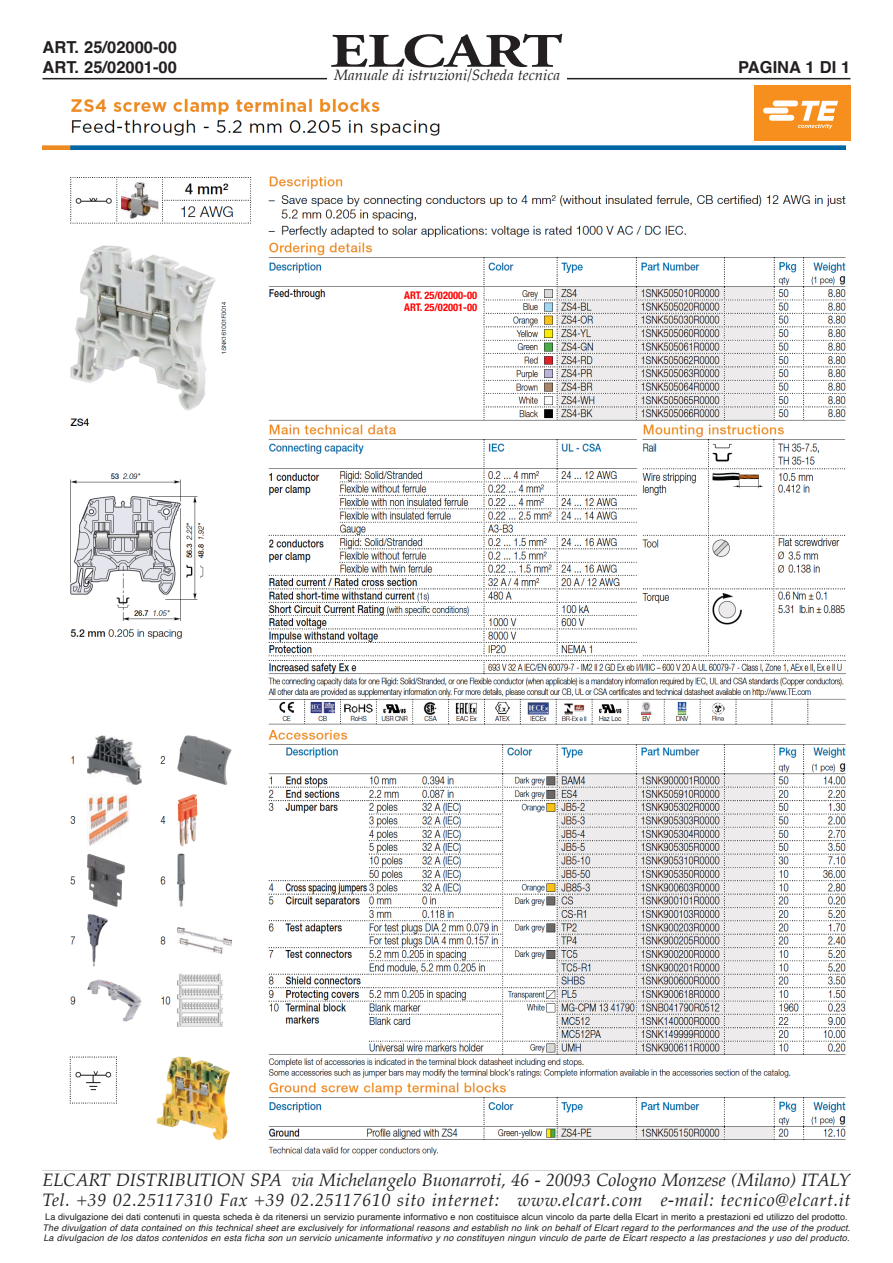
<style>
.page{position:relative;width:893px;height:1263px;background:#fff}
.page>*{position:absolute;margin:0;border:0;box-sizing:border-box;transform-origin:0 0}
.t1{font:700 48px "Adobe Garamond Pro";color:#231f20;scale:1.3 1}
.t2{font:italic 18px/19.5px "Palatino";color:#231f20}
.t3{font:700 16.5px/19.8px "Helvetica";color:#231f20}
.t4{font:italic 15px "Palatino";color:#231f20}
.t5{font:700 condensed 10.5px/12.6px "Helvetica Neue";color:#f00}
.t6{font:italic 9.15px/10.9px "Helvetica";letter-spacing:.015em;color:#231f20}
.t7{font:9.15px "Helvetica";color:#231f20}
</style>
<div class="page">
<hr style="left:43px;top:78px;width:807px;height:1px;background:#231f20">
<div style="left:327px;top:70px;width:240px;height:15px;background:#fff"></div>
<hr style="left:43px;top:1169px;width:807px;height:1px;background:#231f20">
<img style="left:43px;top:98px;width:807px;height:1058px">
<div style="left:754px;top:85px;width:96px;height:55px;background:#f68f1e"></div>
<div style="left:773px;top:101px;width:25px;height:5px;background:#fff;border-radius:3px"></div>
<div style="left:769px;top:115px;width:25px;height:6px;background:#fff;border-radius:3px"></div>
<div style="left:763px;top:108px;width:25px;height:6px;background:#fff;border-radius:3px"></div>
<svg style="left:798px;top:101px;width:40px;height:28px"></svg>
<h3 class="t3" style="left:43px;top:39px;width:136px">ART. 25/02000-00<br>ART. 25/02001-00</h3>
<h1 class="t1" style="left:330px;top:24px;width:180px">ELCART</h1>
<h3 class="t4" style="left:334px;top:63px;width:227px">Manuale di istruzioni/Scheda tecnica</h3>
<p class="t5" style="left:404px;top:288px;width:74px">ART. 25/02000-00<br>ART. 25/02001-00</p>
<h3 class="t3" style="left:738px;top:59px;width:114px">PAGINA 1 DI 1</h3>
<h2 class="t2" style="left:43px;top:1170px;width:809px">ELCART DISTRIBUTION SPA via Michelangelo Buonarroti, 46 - 20093 Cologno Monzese (Milano) ITALY<br>Tel. +39 02.25117310 Fax +39 02.25117610 sito internet: www.elcart.com e-mail: tecnico@elcart.it</h2>
<p class="t7" style="left:45px;top:1209px;width:804px">La divulgazione dei dati contenuti in questa scheda è da ritenersi un servizio puramente informativo e non costituisce alcun vincolo da parte della Elcart in merito a prestazioni ed utilizzo del prodotto.</p>
<p class="t6" style="left:43px;top:1222px;width:809px">The divulgation of data contained on this technical sheet are exclusively for informational reasons and establish no link on behalf of Elcart regard to the performances and the use of the product.<br>La divulgacion de los datos contenidos en esta ficha son un servicio unicamente informativo y no constituyen ningun vinculo de parte de Elcart respecto a las prestaciones y uso del producto.</p>
</div>
